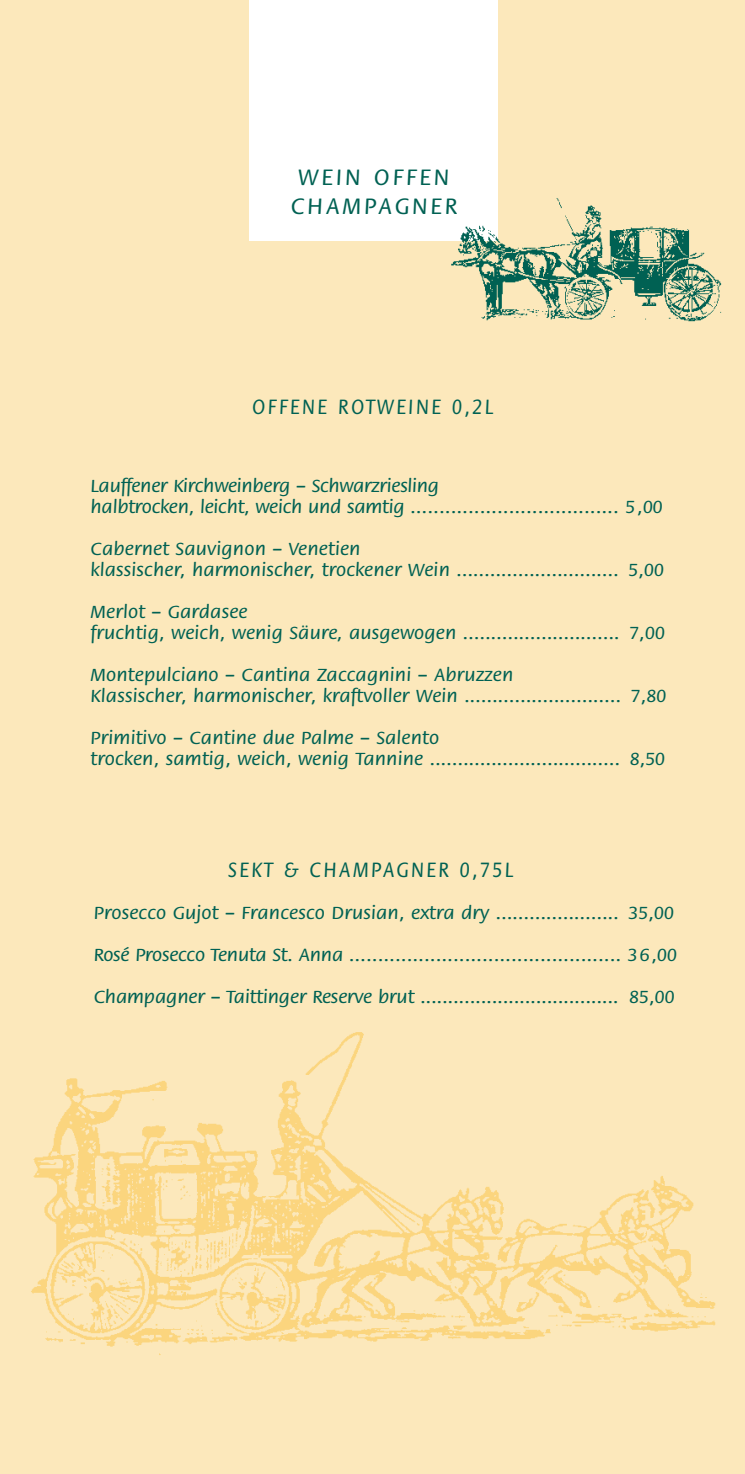
<style>
.page{position:relative;width:745px;height:1474px;background:#fff}
.page>*{position:absolute;margin:0;border:0;box-sizing:border-box;transform-origin:0 0}
.t1{font:500 24.5px/29.4px "Flora";letter-spacing:.12em;color:#006153;text-align:center}
.t2{font:500 22.75px "Flora";letter-spacing:.12em;color:#006153;scale:.9 1}
.t3{font:500 19.25px/21px "Flora";letter-spacing:.01em;color:#006153;scale:1.05 1}
.t4{font:500 19.25px/21px "Flora";letter-spacing:-.01em;color:#006153;scale:1.05 1}
</style>
<div class="page">
<div style="left:0;top:0;width:744px;height:1473px;background:#fce8bb"></div>
<div style="left:249px;top:0;width:248px;height:240px;background:#fff"></div>
<img style="left:432px;top:187px;width:290px;height:135px">
<img style="left:31px;top:1032px;width:685px;height:323px">
<p class="t1" style="left:290px;top:164px;width:168px">WEIN OFFEN<br>CHAMPAGNER</p>
<p class="t2" style="left:252px;top:397px;width:269px">OFFENE ROTWEINE 0,2L</p>
<p class="t4" style="left:91px;top:476px;width:546px">Lauffener Kirchweinberg – Schwarzriesling<br>halbtrocken, leicht, weich und samtig .................................... 5,00</p>
<p class="t3" style="left:91px;top:539px;width:547px">Cabernet Sauvignon – Venetien<br>klassischer, harmonischer, trockener Wein ............................. 5,00</p>
<p class="t3" style="left:91px;top:602px;width:548px">Merlot – Gardasee<br>fruchtig, weich, wenig Säure, ausgewogen ............................ 7,00</p>
<p class="t3" style="left:91px;top:665px;width:549px">Montepulciano – Cantina Zaccagnini – Abruzzen<br>Klassischer, harmonischer, kraftvoller Wein ............................ 7,80</p>
<p class="t3" style="left:91px;top:728px;width:548px">Primitivo – Cantine due Palme – Salento<br>trocken, samtig, weich, wenig Tannine .................................. 8,50</p>
<p class="t2" style="left:228px;top:860px;width:318px">SEKT &amp; CHAMPAGNER 0,75L</p>
<p class="t3" style="left:94px;top:893px;width:556px;line-height:42px">Prosecco Gujot – Francesco Drusian, extra dry ...................... 35,00<br>Rosé Prosecco Tenuta St. Anna ............................................... 36,00<br>Champagner – Taittinger Reserve brut .................................... 85,00</p>
</div>
